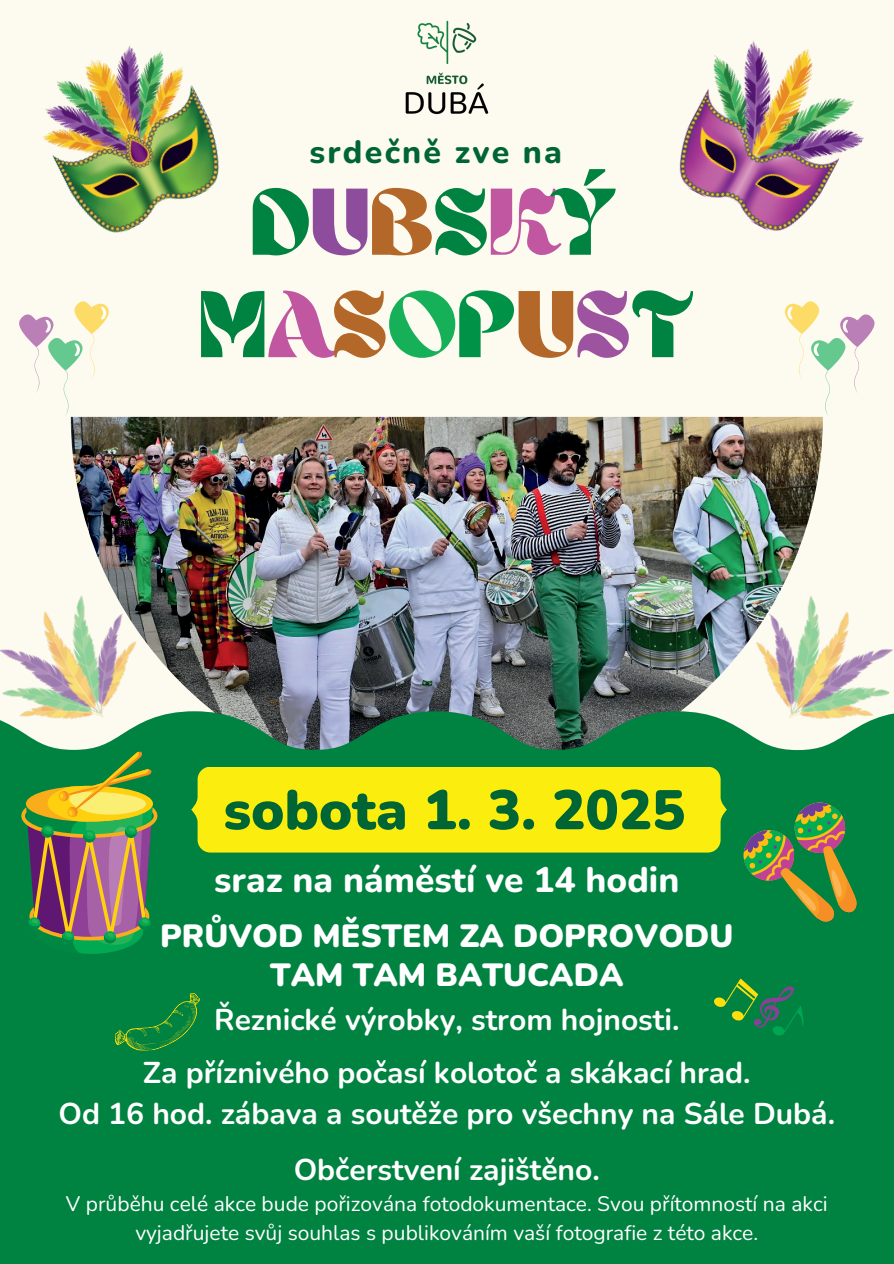
<style>
.page{position:relative;width:894px;height:1264px;background:#fff}
.page>*{position:absolute;margin:0;border:0;box-sizing:border-box;transform-origin:0 0}
.t1{font:97.5px/102.3px "Ahsing";color:#008241;text-align:center}
.t2{font:900 55.5px "Nunito";color:#006534}
.t3{font:800 35.25px "Nunito";color:#fff}
.t4{font:900 32.1px/38.2px "Nunito";color:#fff;text-align:center}
.t5{font:800 32.1px "Nunito";letter-spacing:.07em;color:#006534}
.t6{font:700 30px/41.2px "Nunito";color:#fff;text-align:center}
.t7{font:21px/29.2px "Nunito";color:#fff;text-align:center}
.s1{color:#8e4c9d}
.s2{color:#b36728}
.s3{color:#c257a1}
.s4{color:#15b057}
.s5{color:#009247}
.s6{color:#9d53a0}
</style>
<div class="page">
<div style="left:0;top:0;width:893px;height:1263px;background:#fdfaef"></div>
<img style="left:71px;top:417px;width:751px;height:294px">
<div style="left:0;top:711px;width:893px;height:301px;background:#008241"></div>
<div style="left:0;top:1012px;width:893px;height:251px;background:#008241"></div>
<div style="left:191px;top:766px;width:535px;height:86px;background:#fbee0f"></div>
<svg style="left:731px;top:793px;width:162px;height:132px;background:#308543"></svg>
<svg style="left:784px;top:301px;width:90px;height:116px"></svg>
<img style="left:0;top:577px;width:164px;height:179px">
<img style="left:43px;top:45px;width:176px;height:188px">
<img style="left:679px;top:41px;width:185px;height:190px">
<img style="left:405px;top:20px;width:84px;height:95px">
<img style="left:727px;top:577px;width:166px;height:178px">
<svg style="left:19px;top:301px;width:90px;height:116px"></svg>
<svg style="left:710px;top:972px;width:101px;height:72px;background:#148343"></svg>
<svg style="left:21px;top:751px;width:136px;height:203px;background:#6e8357"></svg>
<svg style="left:113px;top:992px;width:89px;height:59px;background:#11883d"></svg>
<p class="t5" style="left:309px;top:131px;width:254px">srdečně zve na</p>
<h4 class="t1" style="left:199px;top:179px;width:497px">D<span class="s1">U</span><span class="s2">B</span>S<span class="s3">K</span>Ý<br>M<span class="s3">A</span><span class="s2">S</span><span class="s4">O</span><span class="s5">P</span><span class="s2">U</span><span class="s6">S</span>T</h4>
<p class="t2" style="left:223px;top:773px;width:463px">sobota 1. 3. 2025</p>
<h1 class="t3" style="left:214px;top:856px;width:466px">sraz na náměstí ve 14 hodin</h1>
<p class="t4" style="left:160px;top:917px;width:574px">PRŮVOD MĚSTEM ZA DOPROVODU<br>TAM TAM BATUCADA</p>
<p class="t6" style="left:214px;top:999px;width:467px">Řeznické výrobky, strom hojnosti.</p>
<p class="t6" style="left:58px;top:1052px;width:778px">Za příznivého počasí kolotoč a skákací hrad.<br>Od 16 hod. zábava a soutěže pro všechny na Sále Dubá.</p>
<p class="t6" style="left:293px;top:1149px;width:307px">Občerstvení zajištěno.</p>
<p class="t7" style="left:66px;top:1189px;width:763px">V průběhu celé akce bude pořizována fotodokumentace. Svou přítomností na akci vyjadřujete svůj souhlas s publikováním vaší fotografie z této akce.</p>
</div>
